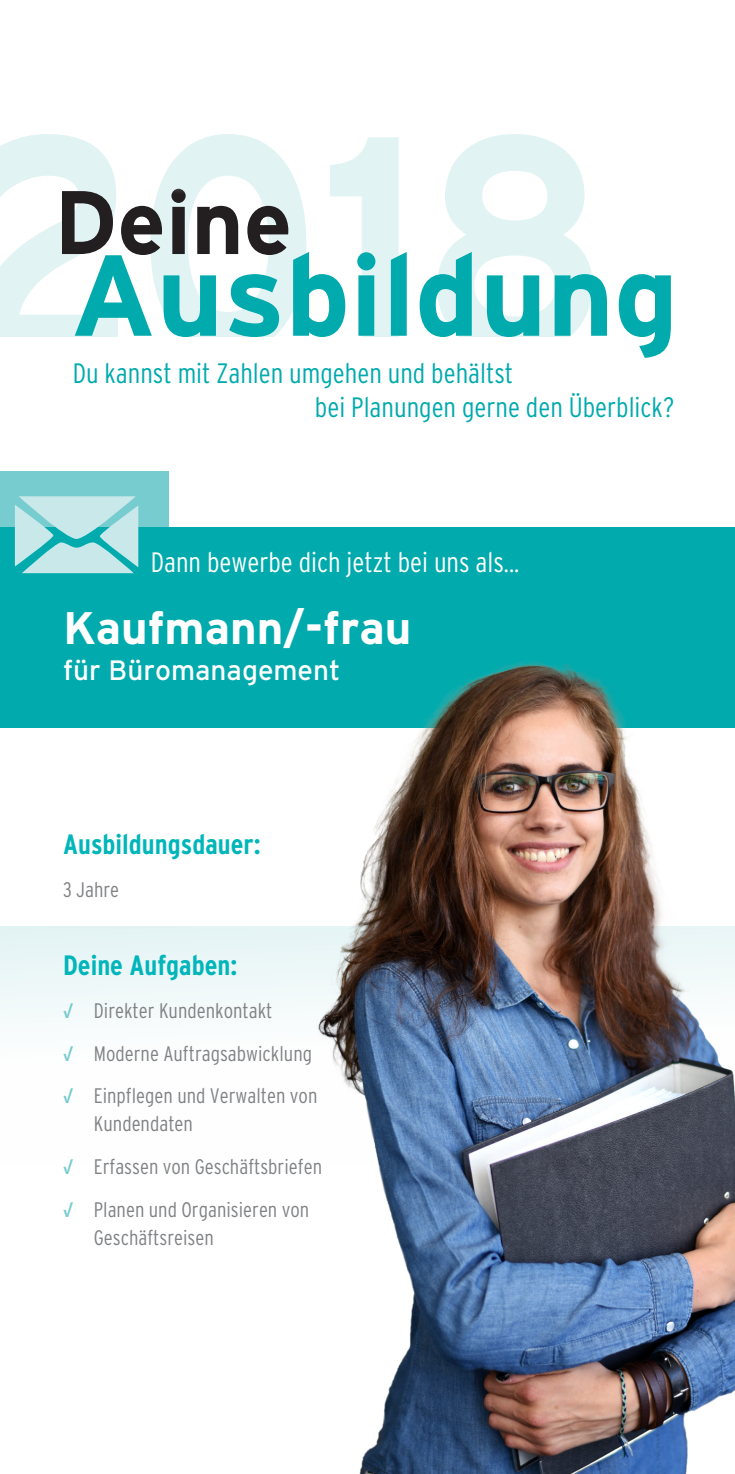
<style>
.page{position:relative;width:735px;height:1474px;background:#fff}
.page>*{position:absolute;margin:0;border:0;box-sizing:border-box;transform-origin:0 0}
.t1{font:700 114.98px "Interstate";color:#00aaad}
.t2{font:700 89.77px "Interstate";color:#231f20}
.t3{font:700 45.5px "Interstate";color:#fff}
.t4{font:300 condensed 28px/33.2px "Interstate";color:#00aaad}
.t5{font:300 condensed 28px "Interstate";color:#fff}
.t6{font:700 condensed 28px "Interstate";color:#00b6ba}
.t7{font:28px "Interstate";color:#fff}
.t8{font:300 condensed 21px/28px "Interstate";color:#808285}
.s1{font-weight:400;color:#77ccd0}
</style>
<div class="page">
<div style="left:0;top:471px;width:169px;height:122px;background:#77ccd0"></div>
<svg style="left:0;top:134px;width:592px;height:203px"></svg>
<div style="left:0;top:526px;width:734px;height:201px;background:#00aaad"></div>
<div style="left:0;top:926px;width:734px;height:238px;background:linear-gradient(to bottom,#e8f5f6,#fff)"></div>
<img style="left:282px;top:661px;width:452px;height:812px">
<svg style="left:15px;top:496px;width:123px;height:77px"></svg>
<h2 class="t2" style="left:54px;top:172px;width:240px">Deine</h2>
<p class="t1" style="left:70px;top:231px;width:609px">Ausbildung</p>
<p class="t4" style="left:315px;top:356px;width:360px;text-indent:-242px">Du kannst mit Zahlen umgehen und behältst<br>bei Planungen gerne den Überblick?</p>
<p class="t5" style="left:151px;top:546px;width:370px">Dann bewerbe dich jetzt bei uns als...</p>
<p class="t3" style="left:63px;top:602px;width:350px">Kaufmann/-frau</p>
<p class="t7" style="left:63px;top:654px;width:279px">für Büromanagement</p>
<p class="t6" style="left:63px;top:828px;width:199px">Ausbildungsdauer:</p>
<p class="t8" style="left:63px;top:875px;width:58px">3 Jahre</p>
<p class="t6" style="left:63px;top:949px;width:176px">Deine Aufgaben:</p>
<p class="t8" style="left:63px;top:996px;width:211px"><span class="s1">√</span> Direkter Kundenkontakt</p>
<p class="t8" style="left:63px;top:1038px;width:250px"><span class="s1">√</span> Moderne Auftragsabwicklung</p>
<p class="t8" style="left:94px;top:1081px;width:225px;text-indent:-31px"><span class="s1">√</span> Einpflegen und Verwalten von<br>Kundendaten</p>
<p class="t8" style="left:63px;top:1152px;width:260px"><span class="s1">√</span> Erfassen von Geschäftsbriefen</p>
<p class="t8" style="left:94px;top:1195px;width:217px;text-indent:-31px"><span class="s1">√</span> Planen und Organisieren von<br>Geschäftsreisen</p>
</div>
